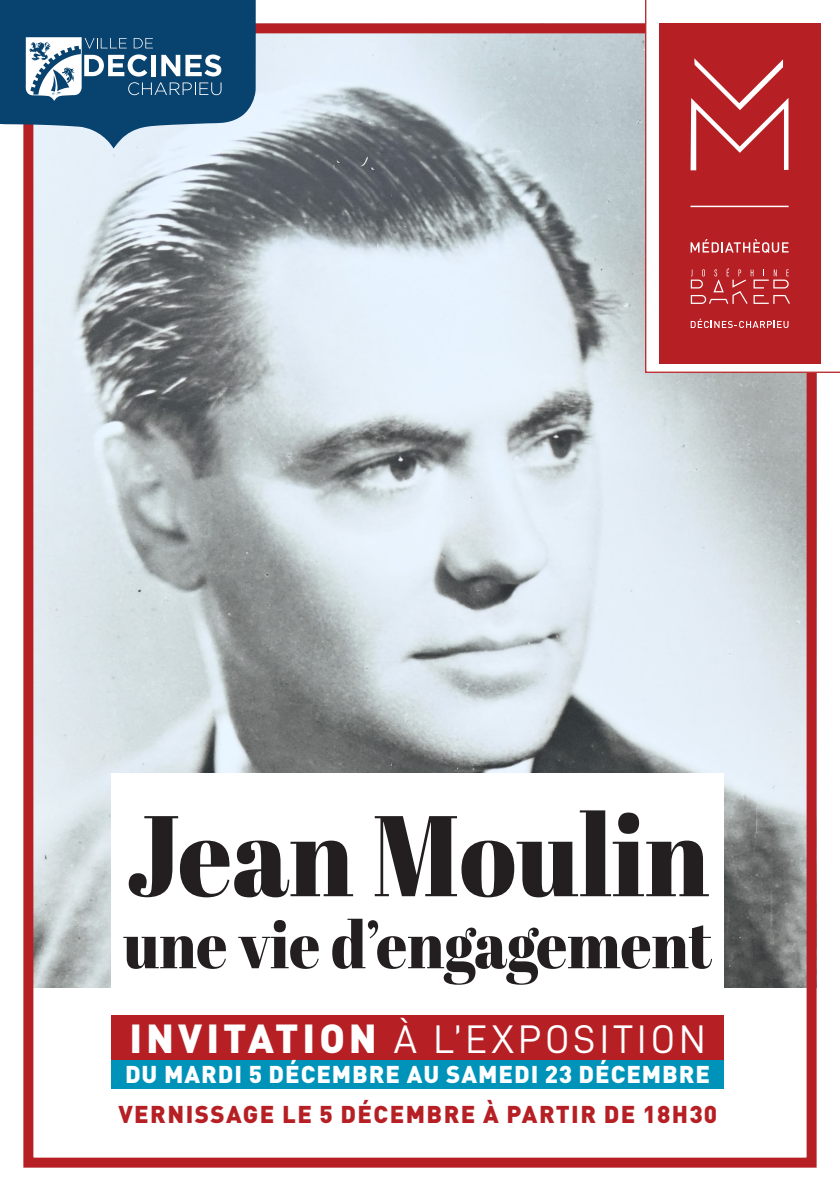
<style>
.page{position:relative;width:840px;height:1191px;background:#fff}
.page>*{position:absolute;margin:0;border:0;box-sizing:border-box;transform-origin:0 0}
.t1{font:114.4px "Abril Fatface";color:#231f20;scale:.91 1}
.t2{font:66px "Abril Fatface";color:#231f20;scale:.91 1}
.t3{font:40px "D DIN";letter-spacing:.1em;color:#fff}
.t4{font:900 24px "DIN Pro";letter-spacing:.06em;color:#b62024}
.t5{font:900 24px "DIN Pro";letter-spacing:.04em;color:#fff}
.s1{font-family:"DIN Pro";font-weight:900}
</style>
<div class="page">
<img style="left:34px;top:34px;width:771px;height:953px">
<div style="left:111px;top:773px;width:612px;height:247px;background:#fff"></div>
<div style="left:23px;top:23px;width:793px;height:1144px;border:10px solid #b62024"></div>
<svg style="left:0;top:0;width:255px;height:148px;background:#436f91"></svg>
<svg style="left:644px;top:0;width:195px;height:373px"></svg>
<div style="left:658px;top:23px;width:161px;height:341px;background:#b62024"></div>
<hr style="left:690px;top:206px;width:98px;height:1px;background:#fff">
<svg style="left:690px;top:58px;width:98px;height:112px"></svg>
<svg style="left:690px;top:239px;width:98px;height:14px"></svg>
<svg style="left:690px;top:319px;width:98px;height:9px"></svg>
<svg style="left:690px;top:268px;width:99px;height:36px"></svg>
<div style="left:111px;top:1015px;width:612px;height:45px;background:#b62024"></div>
<div style="left:111px;top:1060px;width:612px;height:29px;background:#0093ba"></div>
<p class="t1" style="left:126px;top:775px;width:642px">Jean Moulin</p>
<p class="t2" style="left:123px;top:898px;width:648px">une vie d’engagement</p>
<p class="t3" style="left:129px;top:1017px;width:577px"><span class="s1">INVITATION</span> À L’EXPOSITION</p>
<p class="t5" style="left:125px;top:1054px;width:586px">DU MARDI 5 DÉCEMBRE AU SAMEDI 23 DÉCEMBRE</p>
<p class="t4" style="left:118px;top:1093px;width:600px">VERNISSAGE LE 5 DÉCEMBRE À PARTIR DE 18H30</p>
</div>
